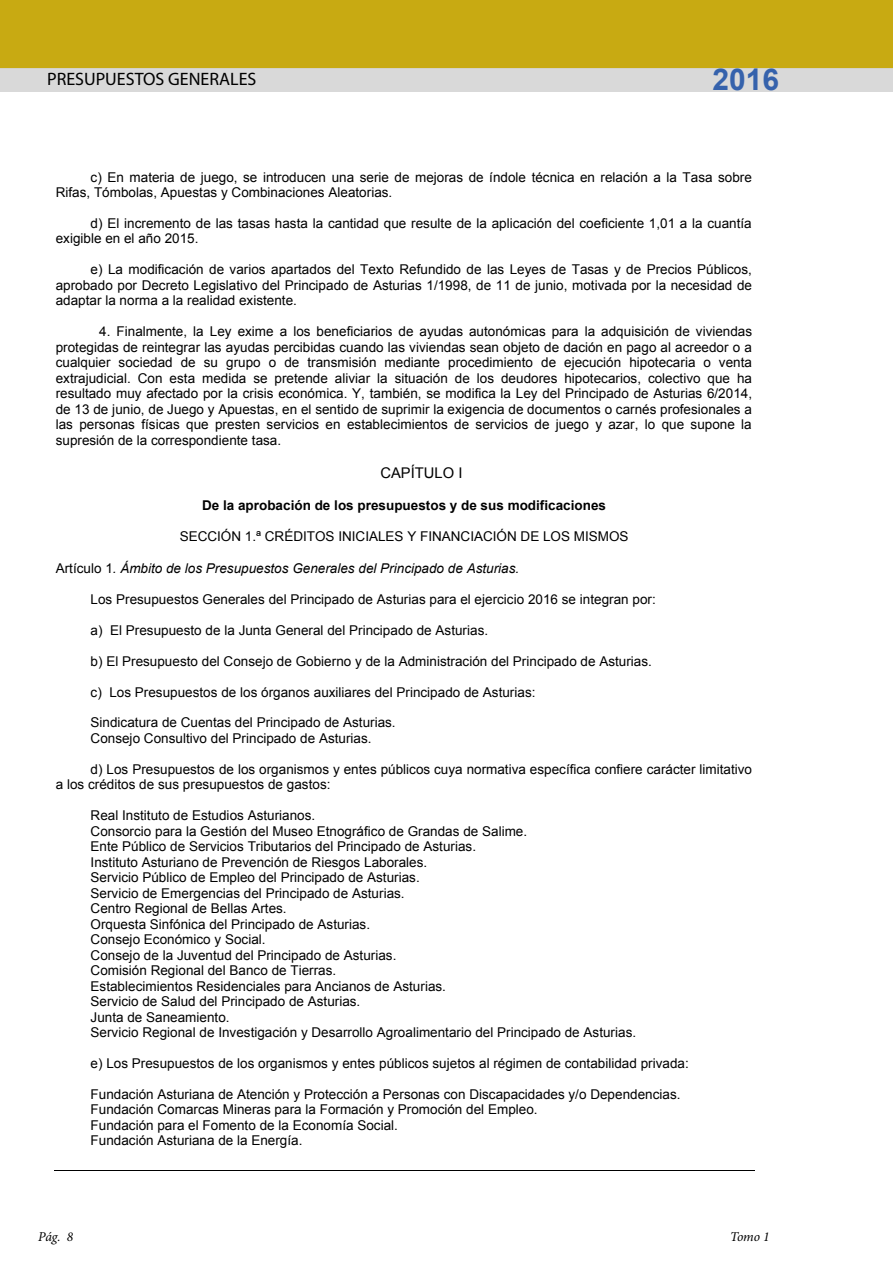
<style>
.page{position:relative;width:893px;height:1263px;background:#fff}
.page>*{position:absolute;margin:0;border:0;box-sizing:border-box;transform-origin:0 0}
.t1{font:700 30px "Arial";color:#3562ac}
.t2{font:18px "Myriad Pro";color:#000}
.t3{font:14.7px "Arial";color:#000}
.t4{font:13.5px/15.5px "Arial";color:#000}
.t5{font:italic 13.5px "Arial";color:#000}
.t6{font:700 13.5px "Arial";color:#000}
.t7{font:italic 13.5px "Minion Pro";letter-spacing:-.015em;color:#000}
.s1{font-style:normal}
</style>
<div class="page">
<div style="left:0;top:0;width:893px;height:68px;background:#c8aa12"></div>
<div style="left:0;top:68px;width:893px;height:23px;background:#d6d6d6"></div>
<hr style="left:54px;top:1170px;width:700px;height:1px;background:#000">
<h2 class="t2" style="left:47px;top:68px;width:211px">PRESUPUESTOS GENERALES</h2>
<h1 class="t1" style="left:712px;top:60px;width:68px">2016</h1>
<p class="t4" style="left:56px;top:169px;width:698px;text-indent:35px">c) En materia de juego, se introducen una serie de mejoras de índole técnica en relación a la Tasa sobre<br>Rifas, Tómbolas, Apuestas y Combinaciones Aleatorias.</p>
<p class="t4" style="left:56px;top:216px;width:697px;text-indent:35px">d) El incremento de las tasas hasta la cantidad que resulte de la aplicación del coeficiente 1,01 a la cuantía exigible en el año 2015.</p>
<p class="t4" style="left:56px;top:262px;width:698px;text-align:justify;text-indent:35px">e) La modificación de varios apartados del Texto Refundido de las Leyes de Tasas y de Precios Públicos, aprobado por Decreto Legislativo del Principado de Asturias 1/1998, de 11 de junio, motivada por la necesidad de adaptar la norma a la realidad existente.</p>
<p class="t4" style="left:56px;top:324px;width:698px;text-align:justify;text-indent:44px">4. Finalmente, la Ley exime a los beneficiarios de ayudas autonómicas para la adquisición de viviendas protegidas de reintegrar las ayudas percibidas cuando las viviendas sean objeto de dación en pago al acreedor o a cualquier sociedad de su grupo o de transmisión mediante procedimiento de ejecución hipotecaria o venta extrajudicial. Con esta medida se pretende aliviar la situación de los deudores hipotecarios, colectivo que ha resultado muy afectado por la crisis económica. Y, también, se modifica la Ley del Principado de Asturias 6/2014, de 13 de junio, de Juego y Apuestas, en el sentido de suprimir la exigencia de documentos o carnés profesionales a las personas físicas que presten servicios en establecimientos de servicios de juego y azar, lo que supone la supresión de la correspondiente tasa.</p>
<p class="t3" style="left:380px;top:464px;width:83px">CAPÍTULO I</p>
<p class="t6" style="left:202px;top:496px;width:406px">De la aprobación de los presupuestos y de sus modificaciones</p>
<p class="t4" style="left:180px;top:529px;width:450px">SECCIÓN 1.ª CRÉDITOS INICIALES Y FINANCIACIÓN DE LOS MISMOS</p>
<p class="t5" style="left:56px;top:559px;width:465px"><span class="s1">Artículo 1</span>. Ámbito de los Presupuestos Generales del Principado de Asturias.</p>
<p class="t4" style="left:91px;top:591px;width:567px">Los Presupuestos Generales del Principado de Asturias para el ejercicio 2016 se integran por:</p>
<p class="t4" style="left:91px;top:622px;width:399px">a) El Presupuesto de la Junta General del Principado de Asturias.</p>
<p class="t4" style="left:91px;top:653px;width:563px">b) El Presupuesto del Consejo de Gobierno y de la Administración del Principado de Asturias.</p>
<p class="t4" style="left:91px;top:684px;width:446px">c) Los Presupuestos de los órganos auxiliares del Principado de Asturias:</p>
<p class="t4" style="left:91px;top:715px;width:307px">Sindicatura de Cuentas del Principado de Asturias.<br>Consejo Consultivo del Principado de Asturias.</p>
<p class="t4" style="left:56px;top:761px;width:698px;text-indent:35px">d) Los Presupuestos de los organismos y entes públicos cuya normativa específica confiere carácter limitativo a los créditos de sus presupuestos de gastos:</p>
<p class="t4" style="left:91px;top:808px;width:547px">Real Instituto de Estudios Asturianos.<br>Consorcio para la Gestión del Museo Etnográfico de Grandas de Salime.<br>Ente Público de Servicios Tributarios del Principado de Asturias.<br>Instituto Asturiano de Prevención de Riesgos Laborales.<br>Servicio Público de Empleo del Principado de Asturias.<br>Servicio de Emergencias del Principado de Asturias.<br>Centro Regional de Bellas Artes.<br>Orquesta Sinfónica del Principado de Asturias.<br>Consejo Económico y Social.<br>Consejo de la Juventud del Principado de Asturias.<br>Comisión Regional del Banco de Tierras.<br>Establecimientos Residenciales para Ancianos de Asturias.<br>Servicio de Salud del Principado de Asturias.<br>Junta de Saneamiento.<br>Servicio Regional de Investigación y Desarrollo Agroalimentario del Principado de Asturias.</p>
<p class="t4" style="left:91px;top:1056px;width:600px">e) Los Presupuestos de los organismos y entes públicos sujetos al régimen de contabilidad privada:</p>
<p class="t4" style="left:91px;top:1086px;width:591px">Fundación Asturiana de Atención y Protección a Personas con Discapacidades y/o Dependencias.<br>Fundación Comarcas Mineras para la Formación y Promoción del Empleo.<br>Fundación para el Fomento de la Economía Social.<br>Fundación Asturiana de la Energía.</p>
<p class="t7" style="left:38px;top:1227px;width:36px">Pág. 8</p>
<p class="t7" style="left:730px;top:1227px;width:41px">Tomo 1</p>
</div>
